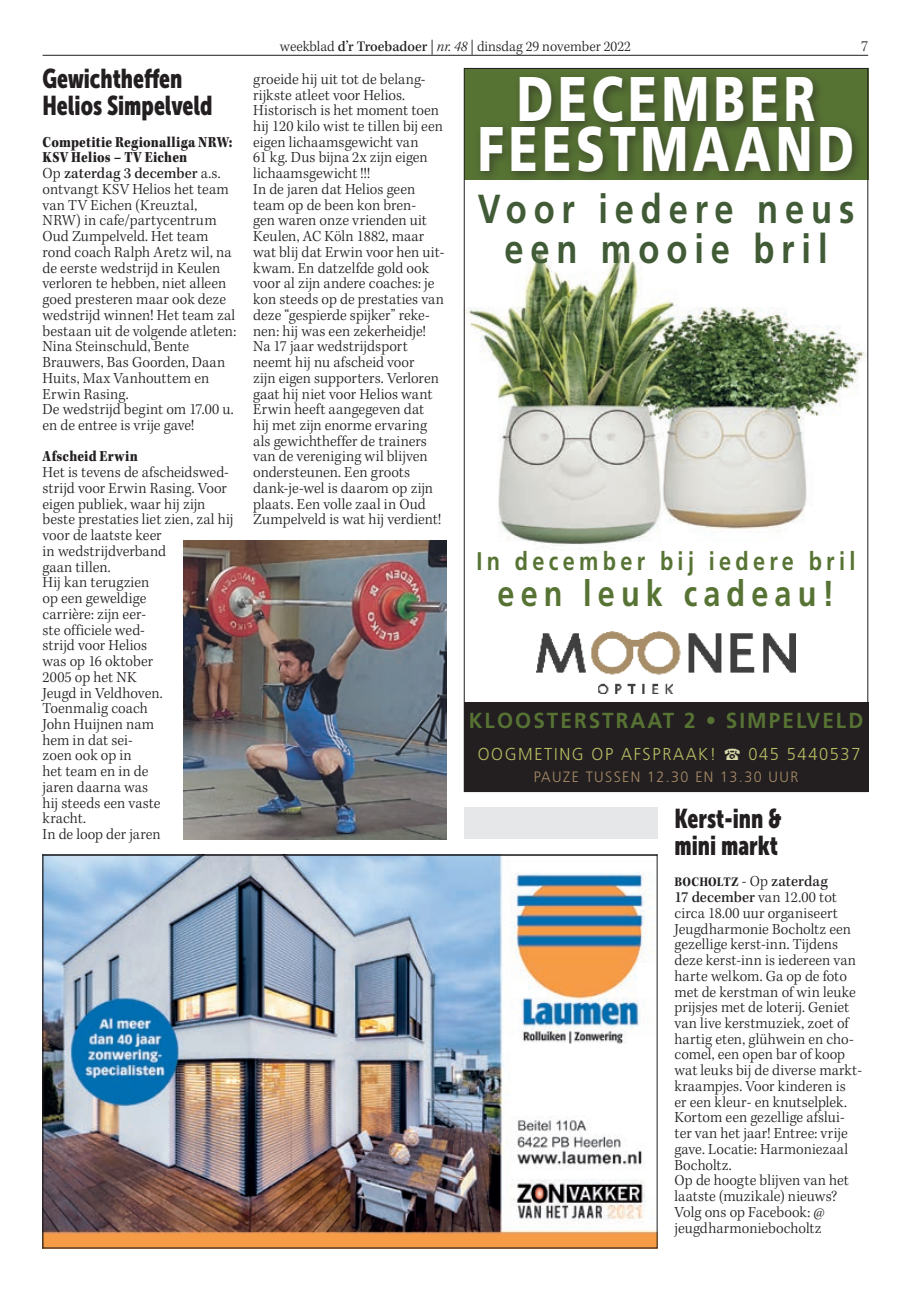
<style>
.page{position:relative;width:915px;height:1293px;background:#fff}
.page>*{position:absolute;margin:0;border:0;box-sizing:border-box;transform-origin:0 0}
.t1{font:900 63px/49.5px "Frutiger";letter-spacing:.1em;color:#fff;text-align:center;scale:.75 1}
.t2{font:700 40.5px/40.5px "Frutiger";letter-spacing:.2em;color:#405b35;text-align:center;scale:.85 1}
.t3{font:700 36px "Frutiger";letter-spacing:.2em;color:#577334;scale:.85 1}
.t4{font:27px/27px "Museo Sans Cond 900";color:#231f20;scale:.9 1}
.t5{font:700 25.5px "Frutiger";letter-spacing:.2em;color:#577334;scale:.85 1}
.t6{font:700 21.75px "Frutiger";letter-spacing:.1em;color:#577334;scale:.95 1}
.t7{font:300 17.25px "Frutiger";letter-spacing:.1em;color:#b9bd63;scale:.95 1}
.t8{font:300 15.75px/15.8px "Kepler Std";letter-spacing:.005em;color:#231f20}
.t9{font:900 15.75px "Kepler Std";letter-spacing:.015em;color:#231f20;scale:.85 1}
.t10{font:300 15px "Kepler Std";color:#231f20}
.t11{font:300 15px "Frutiger";letter-spacing:.1em;color:#a68c67;scale:.95 1}
.t12{font:700 13.5px "Kepler Std";letter-spacing:.015em;color:#231f20;scale:.9 1}
.s1{font-weight:900}
.s2{font-weight:500}
.s3{font-style:italic}
.s4{font-weight:300;font-size:15.75px}
.s5{font-weight:500;font-size:15.75px}
</style>
<div class="page">
<hr style="left:43px;top:55px;width:824px;height:1px;background:#231f20">
<img style="left:466px;top:250px;width:399px;height:296px">
<div style="left:463px;top:702px;width:404px;height:90px;background:#231f20"></div>
<div style="left:463px;top:68px;width:404px;height:112px;background:#577334"></div>
<div style="left:474px;top:71px;width:390px;height:112px;background:#231f20;opacity:.5"></div>
<img style="left:536px;top:633px;width:258px;height:60px">
<img style="left:590px;top:631px;width:91px;height:45px">
<img style="left:45px;top:857px;width:610px;height:389px">
<img style="left:183px;top:540px;width:263px;height:299px">
<div style="left:463px;top:807px;width:194px;height:32px;background:#e6e7e9"></div>
<h3 class="t4" style="left:43px;top:65px;width:190px">Gewichtheffen<br>Helios Simpelveld</h3>
<p class="t8" style="left:43px;top:135px;width:195px"><span class="s1">Competitie Regionalliga NRW:<br>KSV Helios – TV Eichen<br></span>Op <span class="s2">zaterdag 3 december</span> a.s. ontvangt KSV Helios het team van TV Eichen (Kreuztal,<br>NRW) in cafe/partycentrum<br>Oud Zumpelveld. Het team rond coach Ralph Aretz wil, na de eerste wedstrijd in Keulen verloren te hebben, niet alleen goed presteren maar ook deze wedstrijd winnen! Het team zal bestaan uit de volgende atleten:<br>Nina Steinschuld, Bente<br>Brauwers, Bas Goorden, Daan<br>Huits, Max Vanhouttem en<br>Erwin Rasing.<br>De wedstrijd begint om 17.00 u. en de entree is vrije gave!</p>
<p class="t9" style="left:43px;top:447px;width:114px">Afscheid Erwin</p>
<p class="t8" style="left:43px;top:465px;width:192px">Het is tevens de afscheidswed&shy;strijd voor Erwin Rasing. Voor eigen publiek, waar hij zijn beste prestaties liet zien, zal hij voor de laatste keer<br>in wedstrijdverband<br>gaan tillen.<br>Hij kan terugzien<br>op een geweldige<br>carrière: zijn eer-<br>ste officiele wed-<br>strijd voor Helios<br>was op 16 oktober<br>2005 op het NK<br>Jeugd in Veldhoven.<br>Toenmalig coach<br>John Huijnen nam<br>hem in dat sei-<br>zoen ook op in<br>het team en in de<br>jaren daarna was<br>hij steeds een vaste<br>kracht.<br>In de loop der jaren</p>
<p class="t10" style="left:280px;top:38px;width:352px">weekblad <span class="s2">d’r Troebadoer</span> | <span class="s3">nr. 48</span> | dinsdag 29 november 2022</p>
<p class="t8" style="left:860px;top:39px;width:9px">7</p>
<p class="t8" style="left:253px;top:72px;width:193px">groeide hij uit tot de belang&shy;rijkste atleet voor Helios.<br>Historisch is het moment toen hij 120 kilo wist te tillen bij een eigen lichaamsgewicht van<br>61 kg. Dus bijna 2x zijn eigen lichaamsgewicht !!!<br>In de jaren dat Helios geen team op de been kon bren-<br>gen waren onze vrienden uit<br>Keulen, AC Köln 1882, maar wat blij dat Erwin voor hen uit&shy;kwam. En datzelfde gold ook voor al zijn andere coaches: je kon steeds op de prestaties van deze “gespierde spijker” reke&shy;nen: hij was een zekerheidje!<br>Na 17 jaar wedstrijdsport neemt hij nu afscheid voor<br>zijn eigen supporters. Verloren gaat hij niet voor Helios want<br>Erwin heeft aangegeven dat<br>hij met zijn enorme ervaring als gewichtheffer de trainers van de vereniging wil blijven ondersteunen. Een groots dank-je-wel is daarom op zijn plaats. Een volle zaal in Oud<br>Zumpelveld is wat hij verdient!</p>
<h1 class="t1" style="left:477px;top:73px;width:503px">DECEMBER<br>FEESTMAAND</h1>
<h2 class="t2" style="left:477px;top:188px;width:444px">Voor iedere neus een mooie bril</h2>
<h3 class="t5" style="left:476px;top:546px;width:447px">In december bij iedere bril</h3>
<h3 class="t3" style="left:497px;top:572px;width:398px">een leuk cadeau!</h3>
<h3 class="t6" style="left:468px;top:708px;width:416px">KLOOSTERSTRAAT 2 • SIMPELVELD</h3>
<p class="t7" style="left:477px;top:744px;width:252px">OOGMETING OP AFSPRAAK!</p>
<p class="t7" style="left:748px;top:744px;width:119px">045 5440537</p>
<p class="t11" style="left:533px;top:768px;width:280px">PAUZE TUSSEN 12.30 EN 13.30 UUR</p>
<h3 class="t4" style="left:674px;top:805px;width:121px">Kerst-inn &amp; mini markt</h3>
<p class="t12" style="left:674px;top:874px;width:172px">BOCHOLTZ <span class="s4">- Op</span> <span class="s5">zaterdag</span></p>
<p class="t8" style="left:674px;top:890px;width:189px"><span class="s2">17 december</span> van 12.00 tot circa 18.00 uur organiseert<br>Jeugdharmonie Bocholtz een gezellige kerst-inn. Tijdens deze kerst-inn is iedereen van harte welkom. Ga op de foto met de kerstman of win leuke prijsjes met de loterij. Geniet van live kerstmuziek, zoet of hartig eten, glühwein en cho&shy;comel, een open bar of koop wat leuks bij de diverse markt&shy;kraampjes. Voor kinderen is<br>er een kleur- en knutselplek.<br>Kortom een gezellige afslui&shy;ter van het jaar! Entree: vrije gave. Locatie: Harmoniezaal<br>Bocholtz.<br>Op de hoogte blijven van het laatste (muzikale) nieuws?<br>Volg ons op Facebook: @ jeugdharmoniebocholtz</p>
</div>
